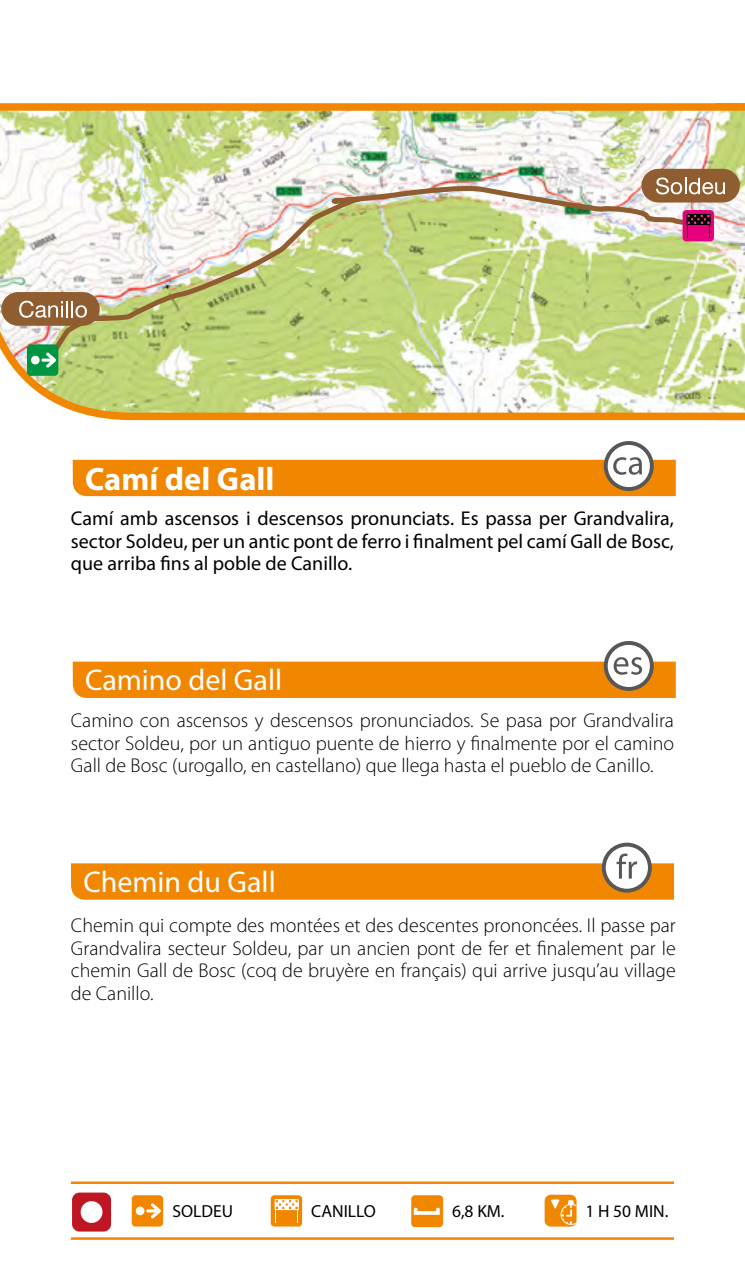
<style>
.page{position:relative;width:745px;height:1276px;background:#fff}
.page>*{position:absolute;margin:0;border:0;box-sizing:border-box;transform-origin:0 0}
.t1{font:700 32.5px "Myriad Pro";color:#fff}
.t2{font:30px "Myriad Pro";color:#fff}
.t3{font:300 20px/22.5px "Myriad Pro";color:#000;text-align:justify}
.t4{font:20px/22.5px "Myriad Pro";color:#000;text-align:justify}
.t5{font:17.5px "Myriad Pro";color:#000}
</style>
<div class="page">
<svg style="left:0;top:103px;width:655px;height:317px"></svg>
<svg style="left:603px;top:844px;width:46px;height:46px"></svg>
<div style="left:601px;top:842px;width:50px;height:50px;border:4px solid #575756;border-radius:50%"></div>
<svg style="left:71px;top:853px;width:602px;height:47px"></svg>
<svg style="left:605px;top:643px;width:46px;height:46px"></svg>
<div style="left:603px;top:641px;width:50px;height:50px;border:4px solid #575756;border-radius:50%"></div>
<svg style="left:73px;top:657px;width:602px;height:41px;background:#ef9625"></svg>
<svg style="left:605px;top:443px;width:46px;height:46px"></svg>
<div style="left:603px;top:441px;width:50px;height:50px;border:4px solid #575756;border-radius:50%"></div>
<svg style="left:73px;top:457px;width:602px;height:39px;background:#ee921c"></svg>
<hr style="left:71px;top:1237px;width:602px;height:2px;background:#f18700">
<hr style="left:71px;top:1181px;width:602px;height:3px;background:#f18700">
<div style="left:27px;top:344px;width:31px;height:32px;background:#009641;border-radius:4px"></div>
<svg style="left:41px;top:352px;width:15px;height:16px"></svg>
<div style="left:31px;top:356px;width:9px;height:8px;background:#fff;border-radius:50%"></div>
<div style="left:132px;top:1195px;width:31px;height:31px;background:#f18700;border-radius:4px"></div>
<svg style="left:146px;top:1203px;width:15px;height:16px"></svg>
<div style="left:136px;top:1206px;width:8px;height:9px;background:#fff;border-radius:50%"></div>
<svg style="left:655px;top:103px;width:89px;height:318px"></svg>
<div style="left:270px;top:1195px;width:32px;height:31px;background:#f18700;border-radius:4px"></div>
<svg style="left:275px;top:1199px;width:23px;height:24px"></svg>
<div style="left:411px;top:1195px;width:32px;height:32px;background:#f18700;border-radius:4px"></div>
<svg style="left:413px;top:1207px;width:26px;height:7px"></svg>
<div style="left:544px;top:1194px;width:32px;height:32px;background:#f18700;border-radius:6px"></div>
<svg style="left:551px;top:1199px;width:25px;height:26px"></svg>
<div style="left:72px;top:1192px;width:39px;height:39px;background:#be1622;border-radius:8px"></div>
<div style="left:81px;top:1201px;width:21px;height:22px;background:#fff;border-radius:50%"></div>
<h1 class="t1" style="left:85px;top:458px;width:191px">Camí del Gall</h1>
<p class="t4" style="left:71px;top:508px;width:604px">Camí amb ascensos i descensos pronunciats. Es passa per Grandvalira, sector Soldeu, per un antic pont de ferro i finalment pel camí Gall de Bosc, que arriba fins al poble de Canillo.</p>
<h2 class="t2" style="left:85px;top:664px;width:198px">Camino del Gall</h2>
<p class="t3" style="left:71px;top:709px;width:604px">Camino con ascensos y descensos pronunciados. Se pasa por Grandvalira sector Soldeu, por un antiguo puente de hierro y finalmente por el camino Gall de Bosc (urogallo, en castellano) que llega hasta el pueblo de Canillo.</p>
<h2 class="t2" style="left:83px;top:865px;width:194px">Chemin du Gall</h2>
<p class="t3" style="left:71px;top:915px;width:606px">Chemin qui compte des montées et des descentes prononcées. Il passe par Grandvalira secteur Soldeu, par un ancien pont de fer et finalement par le chemin Gall de Bosc (coq de bruyère en français) qui arrive jusqu’au village de Canillo.</p>
<p class="t5" style="left:172px;top:1202px;width:62px">SOLDEU</p>
<p class="t5" style="left:311px;top:1202px;width:66px">CANILLO</p>
<p class="t5" style="left:451px;top:1202px;width:54px">6,8 KM.</p>
<p class="t5" style="left:585px;top:1202px;width:84px">1 H 50 MIN.</p>
</div>
